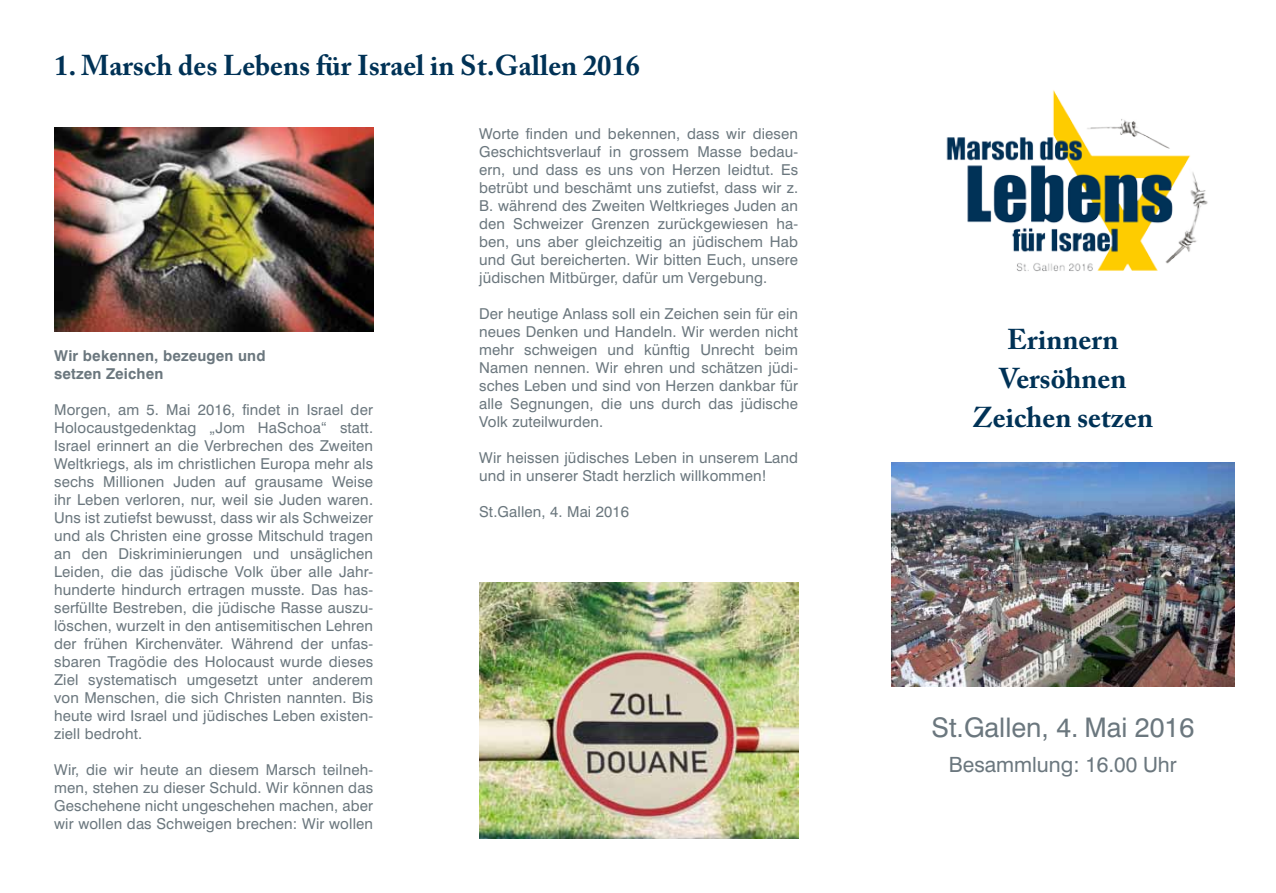
<style>
.page{position:relative;width:1276px;height:893px;background:#fff}
.page>*{position:absolute;margin:0;border:0;box-sizing:border-box;transform-origin:0 0}
.t1{font:700 28.5px/39px "Adobe Caslon Pro";color:#003256;text-align:center}
.t2{font:27px "Swiss 721 BT";color:#6b777e}
.t3{font:21px "Swiss 721 BT";color:#6b777e}
.t4{font:15px/18px "Swiss 721 BT";letter-spacing:.01em;color:#6b777e;text-align:justify}
.t5{font:700 15px/18px "Swiss 721 BT";letter-spacing:.01em;color:#6b777e}
</style>
<div class="page">
<img style="left:54px;top:128px;width:319px;height:204px">
<img style="left:946px;top:90px;width:262px;height:182px">
<img style="left:891px;top:462px;width:343px;height:225px">
<img style="left:479px;top:583px;width:319px;height:256px">
<h1 class="t1" style="left:54px;top:46px;width:587px">1. Marsch des Lebens für Israel in St.Gallen 2016</h1>
<p class="t5" style="left:54px;top:346px;width:213px">Wir bekennen, bezeugen und setzen Zeichen</p>
<p class="t4" style="left:54px;top:400px;width:320px">Morgen, am 5. Mai 2016, findet in Israel der Holocaustgedenktag „Jom HaSchoa“ statt.<br>Israel erinnert an die Verbrechen des Zweiten Weltkriegs, als im christlichen Europa mehr als sechs Millionen Juden auf grausame Weise ihr Leben verloren, nur, weil sie Juden waren.<br>Uns ist zutiefst bewusst, dass wir als Schweizer und als Christen eine grosse Mitschuld tragen an den Diskriminierungen und unsäglichen Leiden, die das jüdische Volk über alle Jahr&shy;hunderte hindurch ertragen musste. Das has&shy;serfüllte Bestreben, die jüdische Rasse auszu&shy;löschen, wurzelt in den antisemitischen Lehren der frühen Kirchenväter. Während der unfas&shy;sbaren Tragödie des Holocaust wurde dieses Ziel systematisch umgesetzt unter anderem von Menschen, die sich Christen nannten. Bis heute wird Israel und jüdisches Leben existen&shy;ziell bedroht.</p>
<p class="t4" style="left:54px;top:760px;width:320px">Wir, die wir heute an diesem Marsch teilneh&shy;men, stehen zu dieser Schuld. Wir können das Geschehene nicht ungeschehen machen, aber wir wollen das Schweigen brechen: Wir wollen</p>
<p class="t4" style="left:479px;top:125px;width:320px">Worte finden und bekennen, dass wir diesen Geschichtsverlauf in grossem Masse bedau&shy;ern, und dass es uns von Herzen leidtut. Es betrübt und beschämt uns zutiefst, dass wir z.<br>B. während des Zweiten Weltkrieges Juden an den Schweizer Grenzen zurückgewiesen ha&shy;ben, uns aber gleichzeitig an jüdischem Hab und Gut bereicherten. Wir bitten Euch, unsere jüdischen Mitbürger, dafür um Vergebung.</p>
<p class="t4" style="left:479px;top:305px;width:320px">Der heutige Anlass soll ein Zeichen sein für ein neues Denken und Handeln. Wir werden nicht mehr schweigen und künftig Unrecht beim Namen nennen. Wir ehren und schätzen jüdi&shy;sches Leben und sind von Herzen dankbar für alle Segnungen, die uns durch das jüdische Volk zuteilwurden.</p>
<p class="t4" style="left:479px;top:449px;width:320px">Wir heissen jüdisches Leben in unserem Land und in unserer Stadt herzlich willkommen!</p>
<p class="t4" style="left:479px;top:503px;width:151px">St.Gallen, 4. Mai 2016</p>
<h1 class="t1" style="left:972px;top:320px;width:182px">Erinnern<br>Versöhnen<br>Zeichen setzen</h1>
<h2 class="t2" style="left:931px;top:711px;width:264px">St.Gallen, 4. Mai 2016</h2>
<h3 class="t3" style="left:949px;top:751px;width:229px">Besammlung: 16.00 Uhr</h3>
</div>
